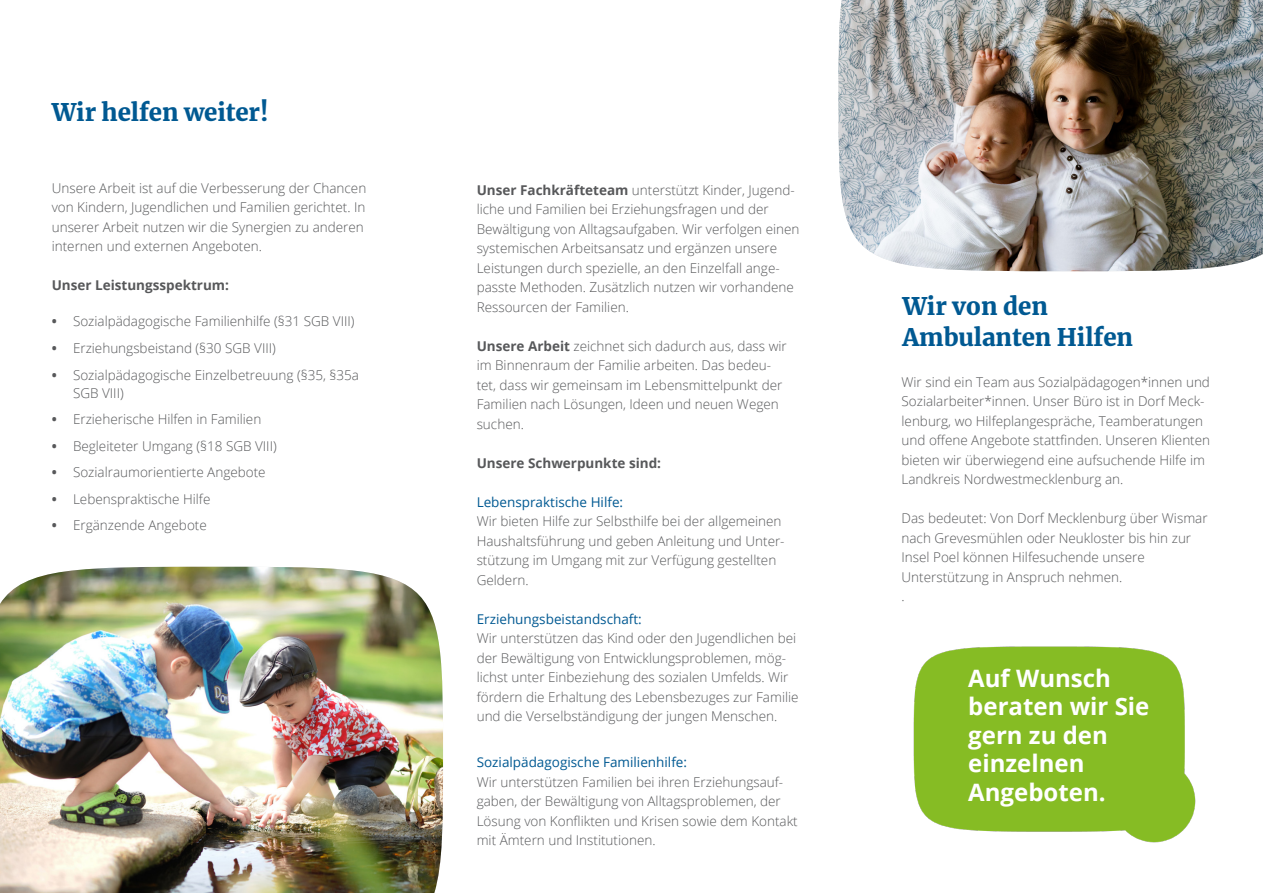
<style>
.page{position:relative;width:1263px;height:893px;background:#fff}
.page>*{position:absolute;margin:0;border:0;box-sizing:border-box;transform-origin:0 0}
.t1{font:700 24px/28.5px "Open Sans";color:#fff}
.t2{font:900 24px/31.5px "Merriweather";letter-spacing:-.005em;color:#005992}
.t3{font:300 13.5px/19.5px "Open Sans";color:#57585a}
.t4{font:13.5px "Open Sans";color:#005992}
.t5{font:700 13.5px "Open Sans";color:#57585a}
.s1{font-weight:700}
</style>
<div class="page">
<img style="left:0;top:567px;width:443px;height:326px">
<img style="left:838px;top:0;width:425px;height:271px">
<img style="left:913px;top:646px;width:283px;height:197px">
<h1 class="t2" style="left:52px;top:96px;width:218px">Wir helfen weiter!</h1>
<p class="t3" style="left:52px;top:178px;width:316px">Unsere Arbeit ist auf die Verbesserung der Chancen von Kindern, Jugendlichen und Familien gerichtet. In unserer Arbeit nutzen wir die Synergien zu anderen internen und externen Angeboten.</p>
<p class="t5" style="left:52px;top:276px;width:179px">Unser Leistungsspektrum:</p>
<p class="t3" style="left:52px;top:311px;width:304px"><span class="s1">•</span> Sozialpädagogische Familienhilfe (§31 SGB VIII)</p>
<p class="t3" style="left:52px;top:338px;width:226px"><span class="s1">•</span> Erziehungsbeistand (§30 SGB VIII)</p>
<p class="t3" style="left:73px;top:365px;width:288px;line-height:18px;text-indent:-21px"><span class="s1">•</span> Sozialpädagogische Einzelbetreuung (§35, §35a<br>SGB VIII)</p>
<p class="t3" style="left:52px;top:409px;width:211px"><span class="s1">•</span> Erzieherische Hilfen in Familien</p>
<p class="t3" style="left:52px;top:435px;width:227px"><span class="s1">•</span> Begleiteter Umgang (§18 SGB VIII)</p>
<p class="t3" style="left:52px;top:462px;width:215px"><span class="s1">•</span> Sozialraumorientierte Angebote</p>
<p class="t3" style="left:52px;top:488px;width:160px"><span class="s1">•</span> Lebenspraktische Hilfe</p>
<p class="t3" style="left:52px;top:515px;width:157px"><span class="s1">•</span> Ergänzende Angebote</p>
<p class="t3" style="left:477px;top:180px;width:324px"><span class="s1">Unser Fachkräfteteam</span> unterstützt Kinder, Jugend&shy;liche und Familien bei Erziehungsfragen und der Bewältigung von Alltagsaufgaben. Wir verfolgen einen systemischen Arbeitsansatz und ergänzen unsere Leistungen durch spezielle, an den Einzelfall ange&shy;passte Methoden. Zusätzlich nutzen wir vorhandene Ressourcen der Familien.</p>
<p class="t3" style="left:477px;top:336px;width:312px"><span class="s1">Unsere Arbeit</span> zeichnet sich dadurch aus, dass wir im Binnenraum der Familie arbeiten. Das bedeu&shy;tet, dass wir gemeinsam im Lebensmittelpunkt der Familien nach Lösungen, Ideen und neuen Wegen suchen.</p>
<p class="t5" style="left:477px;top:453px;width:186px">Unsere Schwerpunkte sind:</p>
<p class="t4" style="left:477px;top:492px;width:148px">Lebenspraktische Hilfe:</p>
<p class="t3" style="left:477px;top:511px;width:309px">Wir bieten Hilfe zur Selbsthilfe bei der allgemeinen Haushaltsführung und geben Anleitung und Unter&shy;stützung im Umgang mit zur Verfügung gestellten Geldern.</p>
<p class="t4" style="left:477px;top:609px;width:167px">Erziehungsbeistandschaft:</p>
<p class="t3" style="left:477px;top:628px;width:323px">Wir unterstützen das Kind oder den Jugendlichen bei der Bewältigung von Entwicklungsproblemen, mög&shy;lichst unter Einbeziehung des sozialen Umfelds. Wir fördern die Erhaltung des Lebensbezuges zur Familie und die Verselbständigung der jungen Menschen.</p>
<p class="t4" style="left:477px;top:753px;width:212px">Sozialpädagogische Familienhilfe:</p>
<p class="t3" style="left:477px;top:772px;width:323px">Wir unterstützen Familien bei ihren Erziehungsauf&shy;gaben, der Bewältigung von Alltagsproblemen, der Lösung von Konflikten und Krisen sowie dem Kontakt mit Ämtern und Institutionen.</p>
<h1 class="t2" style="left:902px;top:290px;width:232px">Wir von den<br>Ambulanten Hilfen</h1>
<p class="t3" style="left:901px;top:371px;width:310px">Wir sind ein Team aus Sozialpädagogen*innen und Sozialarbeiter*innen. Unser Büro ist in Dorf Meck&shy;lenburg, wo Hilfeplangespräche, Teamberatungen und offene Angebote stattfinden. Unseren Klienten bieten wir überwiegend eine aufsuchende Hilfe im Landkreis Nordwestmecklenburg an.</p>
<p class="t3" style="left:901px;top:508px;width:308px">Das bedeutet: Von Dorf Mecklenburg über Wismar nach Grevesmühlen oder Neukloster bis hin zur Insel Poel können Hilfesuchende unsere Unterstützung in Anspruch nehmen.<br>.</p>
<h1 class="t1" style="left:968px;top:663px;width:183px">Auf Wunsch beraten wir Sie gern zu den einzelnen<br>Angeboten.</h1>
</div>
